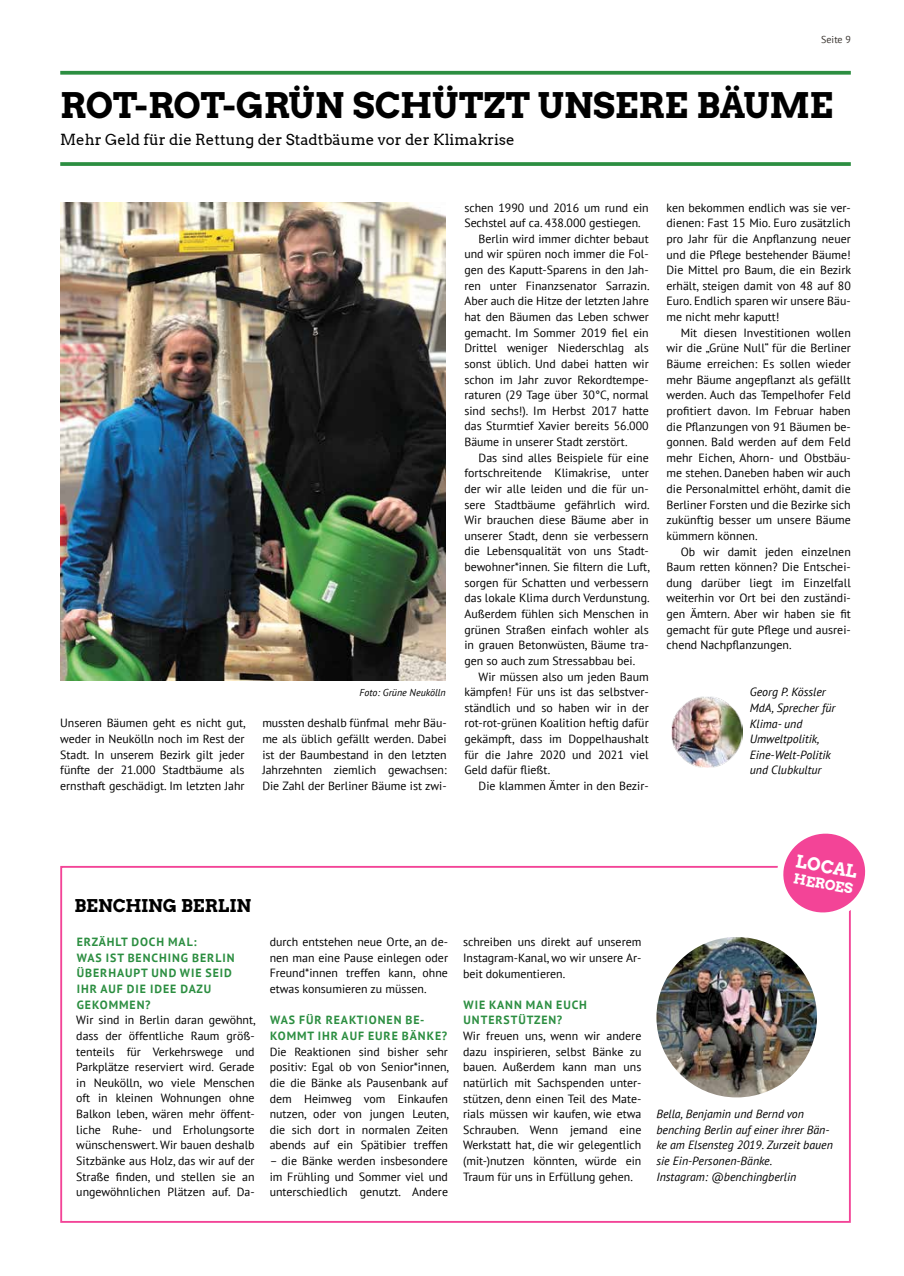
<style>
.page{position:relative;width:904px;height:1276px;background:#fff}
.page>*{position:absolute;margin:0;border:0;box-sizing:border-box;transform-origin:0 0}
.t1{font:35px "Arvo Gruen";letter-spacing:-.01em;color:#000}
.t2{font:17.5px "Arvo Gruen";letter-spacing:-.005em;color:#000}
.t3{font:17.5px "Arvo Gruen";color:#fff}
.t4{font:15px "Arvo";color:#000}
.t5{font:13.75px "Arvo Gruen";color:#fff}
.t6{font:11.88px/15.6px "PT Sans";color:#000;text-align:justify}
.t7{font:italic 11.88px/15.6px "PT Sans";color:#000}
.t8{font:700 11.88px/15.6px "PT Sans";letter-spacing:.08em;color:#2c8e41}
.t9{font:italic 10px "PT Sans";color:#000}
.t10{font:10px "PT Sans";color:#39342f}
</style>
<div class="page">
<svg style="left:60px;top:71px;width:790px;height:4px;background:#3f9852"></svg>
<svg style="left:60px;top:162px;width:790px;height:4px;background:#38944c"></svg>
<img style="left:60px;top:202px;width:385px;height:478px">
<img style="left:671px;top:696px;width:71px;height:71px">
<div style="left:60px;top:866px;width:790px;height:356px;border:2px solid #f34497"></div>
<svg style="left:765px;top:833px;width:101px;height:88px"></svg>
<img style="left:656px;top:937px;width:161px;height:160px;border-radius:80px">
<p class="t10" style="left:821px;top:33px;width:31px">Seite 9</p>
<h1 class="t1" style="left:60px;top:81px;width:774px">ROT-ROT-GRÜN SCHÜTZT UNSERE BÄUME</h1>
<p class="t4" style="left:60px;top:130px;width:456px">Mehr Geld für die Rettung der Stadtbäume vor der Klimakrise</p>
<p class="t9" style="left:359px;top:686px;width:88px">Foto: Grüne Neukölln</p>
<p class="t6" style="left:60px;top:715px;width:187px">Unseren Bäumen geht es nicht gut, weder in Neukölln noch im Rest der Stadt. In unserem Bezirk gilt jeder fünfte der 21.000 Stadtbäume als ernsthaft geschädigt. Im letzten Jahr</p>
<p class="t6" style="left:262px;top:715px;width:186px">mussten deshalb fünfmal mehr Bäu&shy;me als üblich gefällt werden. Dabei ist der Baumbestand in den letzten Jahrzehnten ziemlich gewachsen:<br>Die Zahl der Berliner Bäume ist zwi-</p>
<p class="t6" style="left:464px;top:199px;width:186px">schen 1990 und 2016 um rund ein</p>
<p class="t6" style="left:464px;top:215px;width:178px">Sechstel auf ca. 438.000 gestiegen.</p>
<p class="t6" style="left:478px;top:231px;width:172px">Berlin wird immer dichter bebaut</p>
<p class="t6" style="left:464px;top:246px;width:186px">und wir spüren noch immer die Fol-</p>
<p class="t6" style="left:464px;top:262px;width:186px">gen des Kaputt-Sparens in den Jah-</p>
<p class="t6" style="left:464px;top:277px;width:187px">ren unter Finanzsenator Sarrazin.</p>
<p class="t6" style="left:464px;top:293px;width:186px">Aber auch die Hitze der letzten Jahre</p>
<p class="t6" style="left:464px;top:309px;width:186px">hat den Bäumen das Leben schwer</p>
<p class="t6" style="left:464px;top:324px;width:186px">gemacht. Im Sommer 2019 fiel ein</p>
<p class="t6" style="left:464px;top:340px;width:186px">Drittel weniger Niederschlag als</p>
<p class="t6" style="left:464px;top:356px;width:186px">sonst üblich. Und dabei hatten wir</p>
<p class="t6" style="left:464px;top:371px;width:186px">schon im Jahr zuvor Rekordtempe-</p>
<p class="t6" style="left:464px;top:387px;width:186px">raturen (29 Tage über 30°C, normal</p>
<p class="t6" style="left:464px;top:402px;width:186px">sind sechs!). Im Herbst 2017 hatte</p>
<p class="t6" style="left:464px;top:418px;width:186px">das Sturmtief Xavier bereits 56.000</p>
<p class="t6" style="left:464px;top:434px;width:165px">Bäume in unserer Stadt zerstört.</p>
<p class="t6" style="left:478px;top:449px;width:172px">Das sind alles Beispiele für eine</p>
<p class="t6" style="left:464px;top:465px;width:186px">fortschreitende Klimakrise, unter</p>
<p class="t6" style="left:464px;top:481px;width:186px">der wir alle leiden und die für un-</p>
<p class="t6" style="left:464px;top:496px;width:187px">sere Stadtbäume gefährlich wird.</p>
<p class="t6" style="left:464px;top:512px;width:186px">Wir brauchen diese Bäume aber in</p>
<p class="t6" style="left:464px;top:527px;width:186px">unserer Stadt, denn sie verbessern</p>
<p class="t6" style="left:464px;top:543px;width:186px">die Lebensqualität von uns Stadt-</p>
<p class="t6" style="left:464px;top:559px;width:187px">bewohner*innen. Sie filtern die Luft,</p>
<p class="t6" style="left:464px;top:574px;width:186px">sorgen für Schatten und verbessern</p>
<p class="t6" style="left:464px;top:590px;width:187px">das lokale Klima durch Verdunstung.</p>
<p class="t6" style="left:464px;top:606px;width:186px">Außerdem fühlen sich Menschen in</p>
<p class="t6" style="left:464px;top:621px;width:186px">grünen Straßen einfach wohler als</p>
<p class="t6" style="left:464px;top:637px;width:186px">in grauen Betonwüsten, Bäume tra-</p>
<p class="t6" style="left:464px;top:652px;width:172px">gen so auch zum Stressabbau bei.</p>
<p class="t6" style="left:478px;top:668px;width:172px">Wir müssen also um jeden Baum</p>
<p class="t6" style="left:464px;top:684px;width:186px">kämpfen! Für uns ist das selbstver-</p>
<p class="t6" style="left:464px;top:699px;width:186px">ständlich und so haben wir in der</p>
<p class="t6" style="left:464px;top:715px;width:186px">rot-rot-grünen Koalition heftig dafür</p>
<p class="t6" style="left:464px;top:731px;width:186px">gekämpft, dass im Doppelhaushalt</p>
<p class="t6" style="left:464px;top:746px;width:186px">für die Jahre 2020 und 2021 viel</p>
<p class="t6" style="left:464px;top:762px;width:87px">Geld dafür fließt.</p>
<p class="t6" style="left:478px;top:777px;width:172px">Die klammen Ämter in den Bezir-</p>
<p class="t6" style="left:666px;top:199px;width:186px">ken bekommen endlich was sie ver&shy;dienen: Fast 15 Mio. Euro zusätzlich pro Jahr für die Anpflanzung neuer und die Pflege bestehender Bäume!<br>Die Mittel pro Baum, die ein Bezirk erhält, steigen damit von 48 auf 80<br>Euro. Endlich sparen wir unsere Bäu&shy;me nicht mehr kaputt!</p>
<p class="t6" style="left:666px;top:324px;width:186px;text-indent:14px">Mit diesen Investitionen wollen wir die „Grüne Null“ für die Berliner Bäume erreichen: Es sollen wieder mehr Bäume angepflanzt als gefällt werden. Auch das Tempelhofer Feld profitiert davon. Im Februar haben die Pflanzungen von 91 Bäumen be&shy;gonnen. Bald werden auf dem Feld mehr Eichen, Ahorn- und Obstbäu&shy;me stehen. Daneben haben wir auch die Personalmittel erhöht, damit die Berliner Forsten und die Bezirke sich zukünftig besser um unsere Bäume kümmern können.</p>
<p class="t6" style="left:666px;top:543px;width:186px;text-indent:14px">Ob wir damit jeden einzelnen Baum retten können? Die Entschei&shy;dung darüber liegt im Einzelfall weiterhin vor Ort bei den zuständi&shy;gen Ämtern. Aber wir haben sie fit gemacht für gute Pflege und ausrei&shy;chend Nachpflanzungen.</p>
<p class="t7" style="left:749px;top:684px;width:87px">Georg P. Kössler<br>MdA, Sprecher für<br>Klima- und<br>Umweltpolitik,<br>Eine-Welt-Politik und Clubkultur</p>
<h2 class="t2" style="left:74px;top:893px;width:178px">BENCHING BERLIN</h2>
<p class="t8" style="left:77px;top:934px;width:159px">ERZÄHLT DOCH MAL:<br>WAS IST BENCHING BERLIN<br>ÜBERHAUPT UND WIE SEID<br>IHR AUF DIE IDEE DAZU<br>GEKOMMEN?</p>
<p class="t6" style="left:76px;top:1012px;width:181px">Wir sind in Berlin daran gewöhnt, dass der öffentliche Raum größ&shy;tenteils für Verkehrswege und Parkplätze reserviert wird. Gerade in Neukölln, wo viele Menschen oft in kleinen Wohnungen ohne Balkon leben, wären mehr öffent&shy;liche Ruhe- und Erholungsorte wünschenswert. Wir bauen deshalb Sitzbänke aus Holz, das wir auf der Straße finden, und stellen sie an ungewöhnlichen Plätzen auf. Da-</p>
<p class="t6" style="left:270px;top:934px;width:180px">durch entstehen neue Orte, an de&shy;nen man eine Pause einlegen oder Freund*innen treffen kann, ohne etwas konsumieren zu müssen.</p>
<p class="t8" style="left:270px;top:1012px;width:178px">WAS FÜR REAKTIONEN BE-<br>KOMMT IHR AUF EURE BÄNKE?</p>
<p class="t6" style="left:270px;top:1043px;width:181px">Die Reaktionen sind bisher sehr positiv: Egal ob von Senior*innen, die die Bänke als Pausenbank auf dem Heimweg vom Einkaufen nutzen, oder von jungen Leuten, die sich dort in normalen Zeiten abends auf ein Spätibier treffen</p>
<p class="t6" style="left:270px;top:1152px;width:180px">– die Bänke werden insbesondere im Frühling und Sommer viel und unterschiedlich genutzt. Andere</p>
<p class="t6" style="left:463px;top:934px;width:180px">schreiben uns direkt auf unserem Instagram-Kanal, wo wir unsere Ar&shy;beit dokumentieren.</p>
<p class="t8" style="left:463px;top:996px;width:125px">WIE KANN MAN EUCH<br>UNTERSTÜTZEN?</p>
<p class="t6" style="left:463px;top:1027px;width:180px">Wir freuen uns, wenn wir andere dazu inspirieren, selbst Bänke zu bauen. Außerdem kann man uns natürlich mit Sachspenden unter&shy;stützen, denn einen Teil des Mate&shy;rials müssen wir kaufen, wie etwa Schrauben. Wenn jemand eine Werkstatt hat, die wir gelegentlich (mit-)nutzen könnten, würde ein Traum für uns in Erfüllung gehen.</p>
<h2 class="t3" style="left:798px;top:849px;width:63px;rotate:10deg">LOCAL</h2>
<p class="t5" style="left:795px;top:869px;width:61px;rotate:10deg">HEROES</p>
<p class="t7" style="left:656px;top:1106px;width:178px">Bella, Benjamin und Bernd von benching Berlin auf einer ihrer Bän&shy;ke am Elsensteg 2019. Zurzeit bauen sie Ein-Personen-Bänke.<br>Instagram: @benchingberlin</p>
</div>
